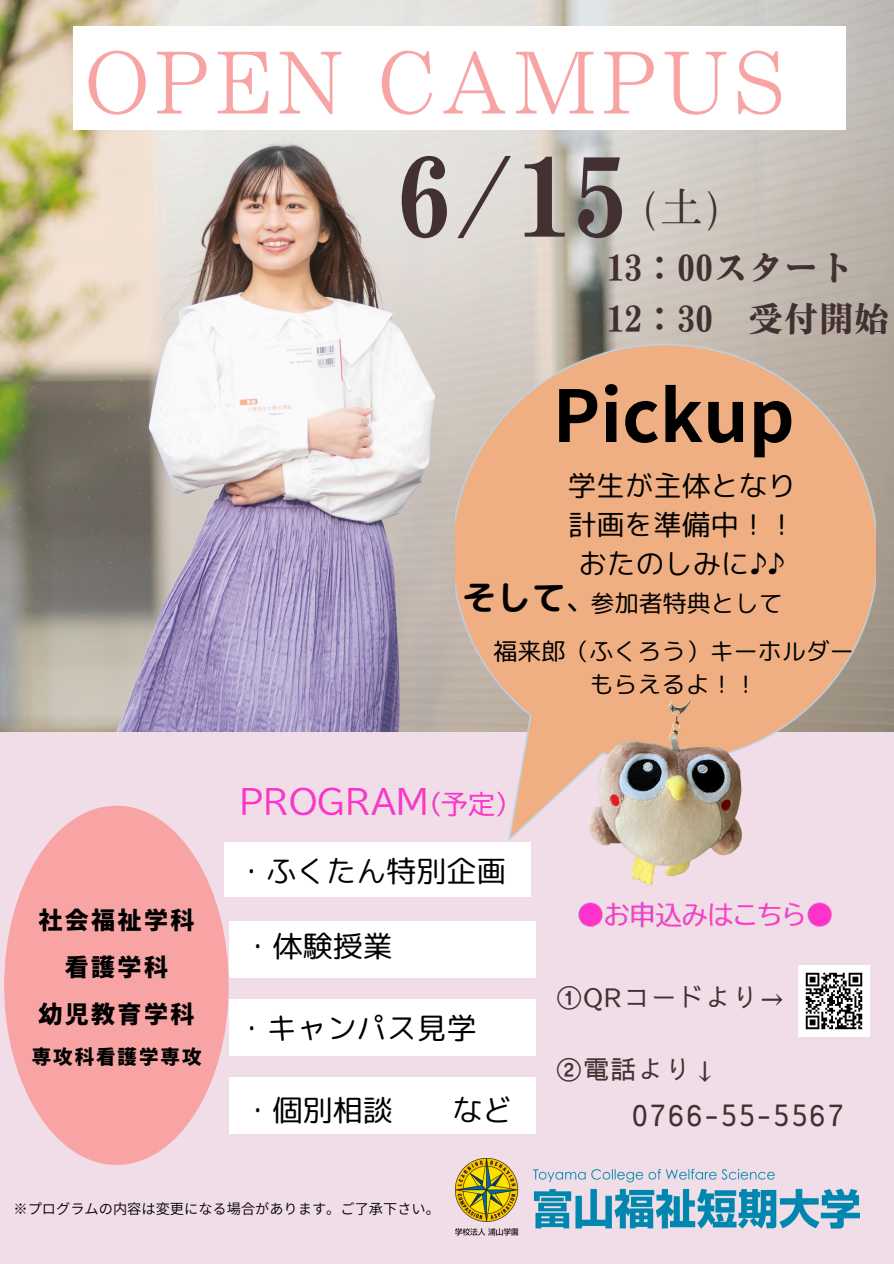
<style>
.page{position:relative;width:894px;height:1264px;background:#fff}
.page>*{position:absolute;margin:0;border:0;box-sizing:border-box;transform-origin:0 0}
.t1{font:107.25px "Motoya Mincho Std W6";color:#433032}
.t2{font:83.55px "Motoya Mincho Old Pr 6 W3";letter-spacing:.055em;color:#f8a4a4}
.t3{font:700 71.4px "Noto Sans JP";color:#000}
.t4{font:42px "Motoya Mincho Std W3";color:#433032}
.t5{font:34.95px "Motoya Mincho Std W6";letter-spacing:.01em;color:#433032}
.t6{font:34.5px "rounded mplus 1 p bold";color:#000}
.t7{font:30px "rounded mplus 1 p regular";color:#000}
.t8{font:500 29.4px "Sawarabi Gothic";letter-spacing:.07em;color:#433032}
.t9{font:28.5px "rounded mplus 1 p regular";color:#000}
.t10{font:500 25.65px "Sawarabi Gothic";letter-spacing:.06em;color:#433032}
.t11{font:24px/32.7px "rounded mplus 1 p regular";color:#000;text-align:center}
.t12{font:900 24px "Noto Sans JP";letter-spacing:.1em;color:#000}
.t13{font:900 19.5px "Noto Sans JP";letter-spacing:.1em;color:#000}
.t14{font:14.25px "Source Han Sans JP";color:#000}
.s1{font-family:"rounded mplus 1 p regular"}
</style>
<div class="page">
<div style="left:0;top:0;width:893px;height:1263px;background:#f1dde7"></div>
<img style="left:0;top:0;width:893px;height:731px">
<img style="left:242px;top:787px;width:213px;height:30px">
<img style="left:455px;top:1158px;width:404px;height:77px">
<img style="left:798px;top:965px;width:71px;height:71px">
<img style="left:455px;top:343px;width:420px;height:498px">
<div style="left:224px;top:842px;width:307px;height:54px;background:#fff"></div>
<div style="left:4px;top:805px;width:225px;height:359px;background:#f8a4a4;border-radius:50%"></div>
<img style="left:578px;top:901px;width:254px;height:27px">
<div style="left:73px;top:26px;width:772px;height:104px;background:#fff"></div>
<img style="left:582px;top:701px;width:166px;height:185px">
<div style="left:229px;top:921px;width:306px;height:56px;background:#fff"></div>
<div style="left:229px;top:999px;width:306px;height:57px;background:#fff"></div>
<div style="left:229px;top:1077px;width:306px;height:56px;background:#fff"></div>
<p class="t2" style="left:85px;top:41px;width:701px">OPEN CAMPUS</p>
<p class="t1" style="left:397px;top:143px;width:231px">6/15</p>
<p class="t4" style="left:643px;top:186px;width:77px">(土)</p>
<p class="t5" style="left:606px;top:250px;width:248px">13：00スタート</p>
<p class="t5" style="left:606px;top:301px;width:284px">12：30 受付開始</p>
<p class="t3" style="left:552px;top:359px;width:243px">Pickup</p>
<p class="t9" style="left:567px;top:465px;width:229px">学生が主体となり</p>
<p class="t9" style="left:567px;top:504px;width:229px">計画を準備中！！</p>
<p class="t9" style="left:578px;top:543px;width:208px">おたのしみに♪♪</p>
<p class="t6" style="left:462px;top:572px;width:139px">そして<span class="s1">、</span></p>
<p class="t11" style="left:590px;top:586px;width:193px">参加者特典として</p>
<p class="t11" style="left:493px;top:634px;width:361px">福来郎（ふくろう）キーホルダーもらえるよ！！</p>
<h5 class="t12" style="left:38px;top:900px;width:157px">社会福祉学科</h5>
<p class="t12" style="left:65px;top:948px;width:105px">看護学科</p>
<p class="t12" style="left:38px;top:995px;width:157px">幼児教育学科</p>
<p class="t13" style="left:32px;top:1041px;width:171px">専攻科看護学専攻</p>
<p class="t7" style="left:236px;top:850px;width:271px">・ふくたん特別企画</p>
<p class="t7" style="left:243px;top:924px;width:151px">・体験授業</p>
<p class="t7" style="left:237px;top:1006px;width:241px">・キャンパス見学</p>
<p class="t7" style="left:243px;top:1088px;width:151px">・個別相談</p>
<p class="t7" style="left:453px;top:1088px;width:61px">など</p>
<p class="t14" style="left:14px;top:1197px;width:428px">※プログラムの内容は変更になる場合があります。ご了承下さい。</p>
<p class="t10" style="left:556px;top:985px;width:230px">①QRコードより→</p>
<h6 class="t10" style="left:556px;top:1057px;width:163px">②電話より↓</h6>
<p class="t8" style="left:631px;top:1101px;width:214px">0766-55-5567</p>
</div>
